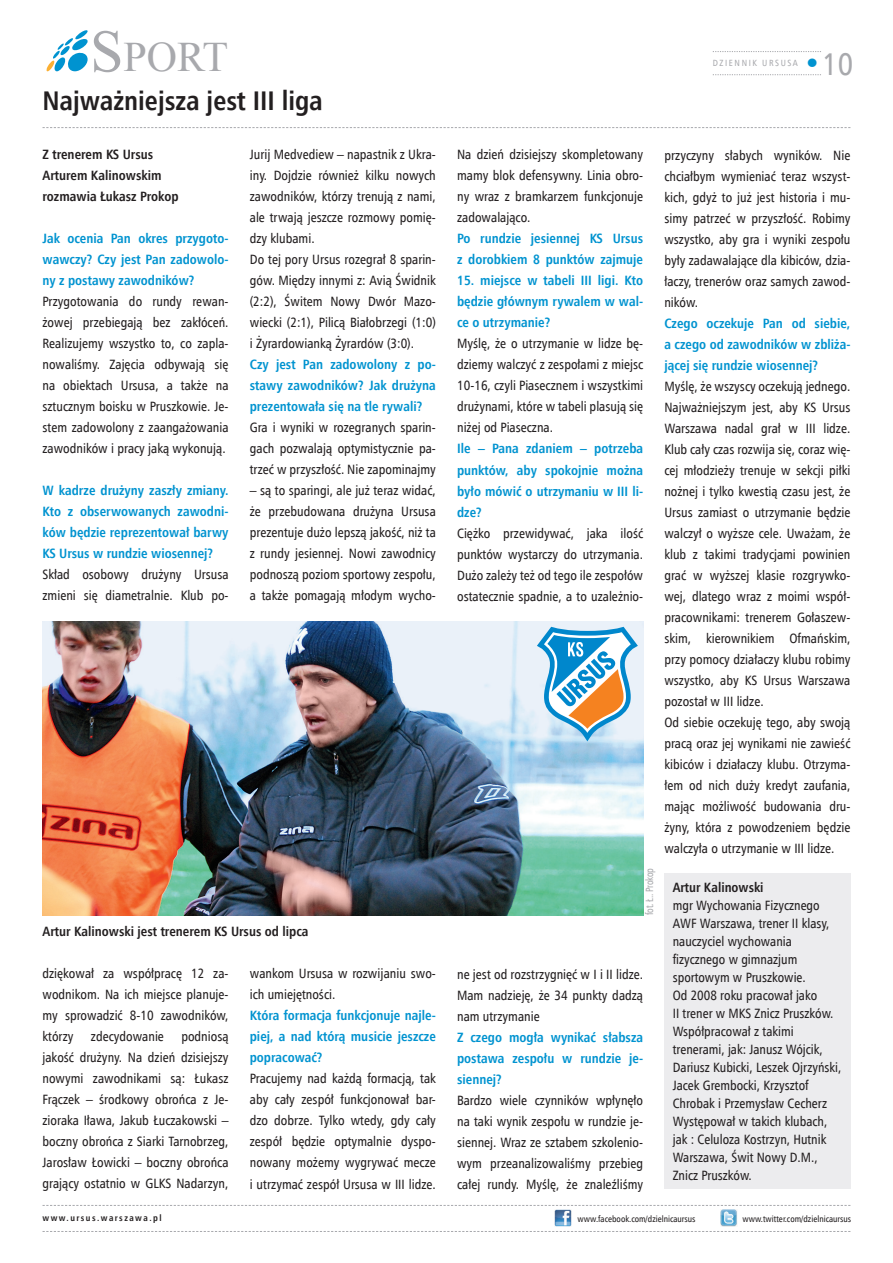
<style>
.page{position:relative;width:893px;height:1263px;background:#fff}
.page>*{position:absolute;margin:0;border:0;box-sizing:border-box;transform-origin:0 0}
.t1{font:42px "Times New Roman";color:#a8a9ad}
.t2{font:31.5px "Humnst 777 Cn EU";color:#a8a9ad}
.t3{font:700 27px "Humnst 777 Cn EU";color:#231f20}
.t4{font:13.5px/21px "Humnst 777 Cn EU";color:#231f20;text-align:justify}
.t5{font:700 13.5px/21px "Humnst 777 Cn EU";color:#0093d0;text-align:justify}
.t6{font:700 13.5px/21px "Humnst 777 Cn EU";color:#231f20}
.t7{font:10.5px "Humnst 777 Cn EU";letter-spacing:-.02em;color:#a8a9ad;scale:.9 1}
.t8{font:9px "Humnst 777 Cn EU";color:#231f20}
.t9{font:700 9px "Humnst 777 Cn EU";letter-spacing:.16em;color:#231f20}
.t10{font:9px "Humnst 777 Cn EU";letter-spacing:.175em;color:#a8a9ad}
.s1{font-size:60px}
.s2{font-size:30px;color:#0093d0}
</style>
<div class="page">
<img style="left:555px;top:1210px;width:16px;height:17px">
<img style="left:720px;top:1210px;width:17px;height:17px">
<svg style="left:43px;top:1231px;width:807px;height:1px"></svg>
<svg style="left:43px;top:1205px;width:807px;height:1px"></svg>
<svg style="left:47px;top:30px;width:41px;height:41px"></svg>
<img style="left:43px;top:621px;width:600px;height:294px">
<svg style="left:43px;top:127px;width:807px;height:1px"></svg>
<div style="left:664px;top:873px;width:186px;height:315px;background:#ececee"></div>
<svg style="left:537px;top:627px;width:101px;height:114px"></svg>
<svg style="left:713px;top:51px;width:108px;height:1px"></svg>
<svg style="left:713px;top:74px;width:108px;height:1px"></svg>
<h1 class="t1" style="left:90px;top:29px;width:140px"><span class="s1">S</span>port</h1>
<h3 class="t3" style="left:43px;top:84px;width:282px">Najważniejsza jest III liga</h3>
<p class="t6" style="left:43px;top:144px;width:138px">Z trenerem KS Ursus<br>Arturem Kalinowskim rozmawia Łukasz Prokop</p>
<p class="t5" style="left:43px;top:228px;width:188px">Jak ocenia Pan okres przygoto&shy;wawczy? Czy jest Pan zadowolo&shy;ny z postawy zawodników?</p>
<p class="t4" style="left:43px;top:291px;width:188px">Przygotowania do rundy rewan&shy;żowej przebiegają bez zakłóceń.<br>Realizujemy wszystko to, co zapla&shy;nowaliśmy. Zajęcia odbywają się na obiektach Ursusa, a także na sztucznym boisku w Pruszkowie. Je&shy;stem zadowolony z zaangażowania zawodników i pracy jaką wykonują.</p>
<p class="t5" style="left:43px;top:480px;width:188px">W kadrze drużyny zaszły zmiany.<br>Kto z obserwowanych zawodni&shy;ków będzie reprezentował barwy KS Ursus w rundzie wiosennej?</p>
<p class="t4" style="left:43px;top:564px;width:188px">Skład osobowy drużyny Ursusa zmieni się diametralnie. Klub po-</p>
<p class="t4" style="left:250px;top:144px;width:188px;text-align:left">Jurij Medvediew – napastnik z Ukra&shy;iny. Dojdzie również kilku nowych zawodników, którzy trenują z nami, ale trwają jeszcze rozmowy pomię&shy;dzy klubami.<br>Do tej pory Ursus rozegrał 8 sparin&shy;gów. Między innymi z: Avią Świdnik (2:2), Świtem Nowy Dwór Mazo&shy;wiecki (2:1), Pilicą Białobrzegi (1:0) i Żyrardowianką Żyrardów (3:0).</p>
<p class="t5" style="left:250px;top:354px;width:188px">Czy jest Pan zadowolony z po&shy;stawy zawodników? Jak drużyna prezentowała się na tle rywali?</p>
<p class="t4" style="left:250px;top:417px;width:188px">Gra i wyniki w rozegranych sparin&shy;gach pozwalają optymistycznie pa&shy;trzeć w przyszłość. Nie zapominajmy</p>
<p class="t4" style="left:250px;top:480px;width:188px">– są to sparingi, ale już teraz widać, że przebudowana drużyna Ursusa prezentuje dużo lepszą jakość, niż ta z rundy jesiennej. Nowi zawodnicy podnoszą poziom sportowy zespołu, a także pomagają młodym wycho-</p>
<p class="t6" style="left:43px;top:921px;width:267px">Artur Kalinowski jest trenerem KS Ursus od lipca</p>
<p class="t4" style="left:43px;top:963px;width:188px">dziękował za współpracę 12 za&shy;wodnikom. Na ich miejsce planuje&shy;my sprowadzić 8-10 zawodników, którzy</p>
<p class="t4" style="left:43px;top:1026px;width:188px;text-indent:139px">podniosą jakość drużyny. Na dzień dzisiejszy nowymi zawodnikami są: Łukasz Frączek – środkowy obrońca z Je&shy;zioraka Iława, Jakub Łuczakowski – boczny obrońca z Siarki Tarnobrzeg, Jarosław Łowicki – boczny obrońca grający ostatnio w GLKS Nadarzyn,</p>
<p class="t4" style="left:91px;top:1026px;width:75px">zdecydowanie</p>
<p class="t4" style="left:250px;top:963px;width:188px">wankom Ursusa w rozwijaniu swo&shy;ich umiejętności.</p>
<p class="t5" style="left:250px;top:1005px;width:188px">Która formacja funkcjonuje najle&shy;piej, a nad którą musicie jeszcze popracować?</p>
<p class="t4" style="left:250px;top:1068px;width:188px">Pracujemy nad każdą formacją, tak aby cały zespół funkcjonował bar&shy;dzo dobrze. Tylko wtedy, gdy cały zespół będzie optymalnie dyspo&shy;nowany możemy wygrywać mecze i utrzymać zespół Ursusa w III lidze.</p>
<p class="t10" style="left:713px;top:57px;width:87px">DZIENNIK URSUSA</p>
<h2 class="t2" style="left:803px;top:44px;width:51px"><span class="s2">•</span>10</h2>
<p class="t4" style="left:457px;top:144px;width:188px">Na dzień dzisiejszy skompletowany mamy blok defensywny. Linia obro&shy;ny wraz z bramkarzem funkcjonuje zadowalająco.</p>
<p class="t5" style="left:457px;top:228px;width:188px">Po rundzie jesiennej KS Ursus z dorobkiem 8 punktów zajmuje</p>
<p class="t5" style="left:457px;top:270px;width:188px">15. miejsce w tabeli III ligi. Kto będzie głównym rywalem w wal&shy;ce o utrzymanie?</p>
<p class="t4" style="left:457px;top:333px;width:188px">Myślę, że o utrzymanie w lidze bę&shy;dziemy walczyć z zespołami z miejsc 10-16, czyli Piasecznem i wszystkimi drużynami, które w tabeli plasują się niżej od Piaseczna.</p>
<p class="t5" style="left:457px;top:438px;width:188px">Ile – Pana zdaniem – potrzeba punktów, aby spokojnie można było mówić o utrzymaniu w III li&shy;dze?</p>
<p class="t4" style="left:457px;top:522px;width:188px">Ciężko przewidywać, jaka ilość punktów wystarczy do utrzymania.<br>Dużo zależy też od tego ile zespołów ostatecznie spadnie, a to uzależnio-</p>
<p class="t7" style="left:643px;top:915px;width:54px;rotate:-90deg">fot. Ł.. Prokop</p>
<p class="t4" style="left:457px;top:963px;width:188px">ne jest od rozstrzygnięć w I i II lidze.<br>Mam nadzieję, że 34 punkty dadzą nam utrzymanie</p>
<p class="t5" style="left:457px;top:1026px;width:188px">Z czego mogła wynikać słabsza postawa zespołu w rundzie je&shy;siennej?</p>
<p class="t4" style="left:457px;top:1089px;width:188px">Bardzo wiele czynników wpłynęło na taki wynik zespołu w rundzie je&shy;siennej. Wraz ze sztabem szkolenio&shy;wym przeanalizowaliśmy przebieg całej rundy. Myślę, że znaleźliśmy</p>
<p class="t4" style="left:664px;top:144px;width:188px">przyczyny słabych wyników. Nie chciałbym wymieniać teraz wszyst&shy;kich, gdyż to już jest historia i mu&shy;simy patrzeć w przyszłość. Robimy wszystko, aby gra i wyniki zespołu były zadawalające dla kibiców, dzia&shy;łaczy, trenerów oraz samych zawod&shy;ników.</p>
<p class="t5" style="left:664px;top:312px;width:188px">Czego oczekuje Pan od siebie, a czego od zawodników w zbliża&shy;jącej się rundzie wiosennej?</p>
<p class="t4" style="left:664px;top:375px;width:188px;text-align:left">Myślę, że wszyscy oczekują jednego.<br>Najważniejszym jest, aby KS Ursus Warszawa nadal grał w III lidze.<br>Klub cały czas rozwija się, coraz wię&shy;cej młodzieży trenuje w sekcji piłki nożnej i tylko kwestią czasu jest, że Ursus zamiast o utrzymanie będzie walczył o wyższe cele. Uważam, że klub z takimi tradycjami powinien grać w wyższej klasie rozgrywko&shy;wej, dlatego wraz z moimi współ&shy;pracownikami: trenerem Gołaszew&shy;skim, kierownikiem Ofmańskim, przy pomocy działaczy klubu robimy wszystko, aby KS Ursus Warszawa pozostał w III lidze.<br>Od siebie oczekuję tego, aby swoją pracą oraz jej wynikami nie zawieść kibiców i działaczy klubu. Otrzyma&shy;łem od nich duży kredyt zaufania, mając możliwość budowania dru&shy;żyny, która z powodzeniem będzie walczyła o utrzymanie w III lidze.</p>
<p class="t6" style="left:673px;top:876px;width:92px">Artur Kalinowski</p>
<p class="t4" style="left:673px;top:896px;width:170px;line-height:18px;text-align:left">mgr Wychowania Fizycznego<br>AWF Warszawa, trener II klasy, nauczyciel wychowania fizycznego w gimnazjum sportowym w Pruszkowie.<br>Od 2008 roku pracował jako<br>II trener w MKS Znicz Pruszków.<br>Współpracował z takimi trenerami, jak: Janusz Wójcik,<br>Dariusz Kubicki, Leszek Ojrzyński,<br>Jacek Grembocki, Krzysztof<br>Chrobak i Przemysław Cecherz<br>Występował w takich klubach, jak : Celuloza Kostrzyn, H utnik<br>Warszawa, Świt Nowy D.M.,<br>Znicz Pruszków.</p>
<p class="t9" style="left:43px;top:1212px;width:121px">www.ursus.warszawa.pl</p>
<p class="t8" style="left:578px;top:1213px;width:120px">www.facebook.com/dzielnicaursus</p>
<p class="t8" style="left:742px;top:1213px;width:110px">www.twitter.com/dzielnicaursus</p>
</div>
